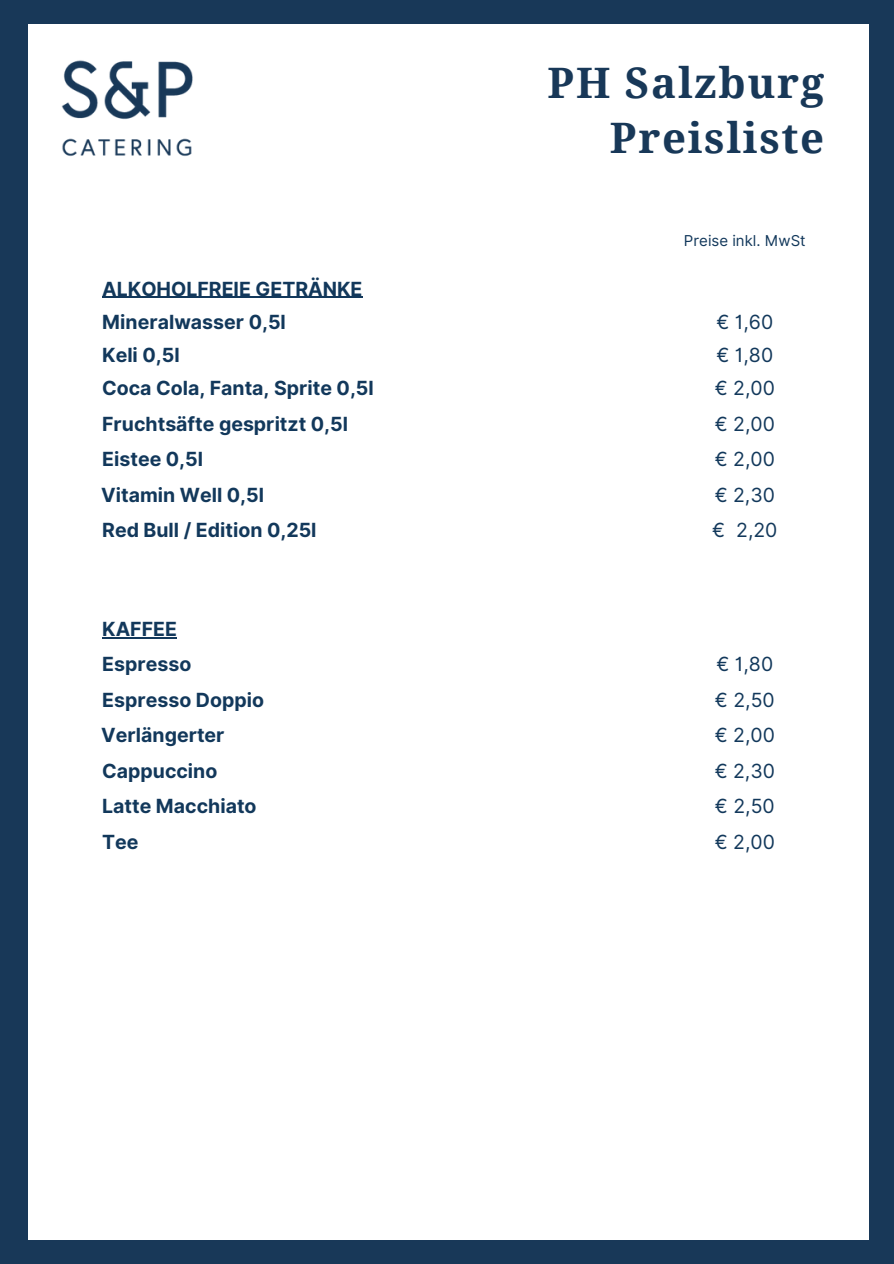
<style>
.page{position:relative;width:894px;height:1264px;background:#fff}
.page>*{position:absolute;margin:0;border:0;box-sizing:border-box;transform-origin:0 0}
.t1{font:700 42px/55.2px "Noto Serif";letter-spacing:.04em;color:#183858;text-align:right}
.t2{font:700 19.5px "Inter";color:#12385b}
.t3{font:19.5px "Inter";color:#12385b}
.t4{font:15px "Inter";color:#12385b}
</style>
<div class="page">
<div style="left:0;top:0;width:893px;height:1263px;background:#183858"></div>
<div style="left:28px;top:24px;width:839px;height:1215px;background:#fff"></div>
<img style="left:61px;top:60px;width:132px;height:96px">
<hr style="left:102px;top:297px;width:260px;height:1px;background:#12385b">
<hr style="left:102px;top:637px;width:75px;height:1px;background:#12385b">
<p class="t1" style="left:547px;top:54px;width:278px">PH Salzburg<br>Preisliste</p>
<h3 class="t4" style="left:683px;top:231px;width:123px">Preise inkl. MwSt</h3>
<h1 class="t2" style="left:102px;top:277px;width:262px">ALKOHOLFREIE GETRÄNKE</h1>
<p class="t2" style="left:102px;top:310px;width:185px">Mineralwasser 0,5l</p>
<h2 class="t3" style="left:716px;top:310px;width:58px">€ 1,60</h2>
<h3 class="t2" style="left:102px;top:343px;width:79px">Keli 0,5l</h3>
<h4 class="t3" style="left:716px;top:343px;width:58px">€ 1,80</h4>
<h3 class="t2" style="left:102px;top:376px;width:273px">Coca Cola, Fanta, Sprite 0,5l</h3>
<h4 class="t3" style="left:714px;top:376px;width:62px">€ 2,00</h4>
<h3 class="t2" style="left:102px;top:412px;width:247px">Fruchtsäfte gespritzt 0,5l</h3>
<h4 class="t3" style="left:714px;top:412px;width:62px">€ 2,00</h4>
<h3 class="t2" style="left:102px;top:447px;width:102px">Eistee 0,5l</h3>
<h4 class="t3" style="left:714px;top:447px;width:62px">€ 2,00</h4>
<h3 class="t2" style="left:101px;top:483px;width:164px">Vitamin Well 0,5l</h3>
<h4 class="t3" style="left:714px;top:483px;width:62px">€ 2,30</h4>
<h3 class="t2" style="left:102px;top:518px;width:216px">Red Bull / Edition 0,25l</h3>
<h4 class="t3" style="left:712px;top:518px;width:67px">€ 2,20</h4>
<h4 class="t2" style="left:102px;top:617px;width:76px">KAFFEE</h4>
<h2 class="t2" style="left:102px;top:652px;width:91px">Espresso</h2>
<h3 class="t3" style="left:716px;top:652px;width:58px">€ 1,80</h3>
<h4 class="t2" style="left:102px;top:688px;width:163px">Espresso Doppio</h4>
<h3 class="t3" style="left:714px;top:688px;width:61px">€ 2,50</h3>
<h4 class="t2" style="left:101px;top:723px;width:125px">Verlängerter</h4>
<h3 class="t3" style="left:714px;top:723px;width:62px">€ 2,00</h3>
<h4 class="t2" style="left:102px;top:759px;width:117px">Cappuccino</h4>
<h3 class="t3" style="left:714px;top:759px;width:62px">€ 2,30</h3>
<h4 class="t2" style="left:102px;top:794px;width:156px">Latte Macchiato</h4>
<h3 class="t3" style="left:714px;top:794px;width:61px">€ 2,50</h3>
<h4 class="t2" style="left:102px;top:830px;width:38px">Tee</h4>
<h3 class="t3" style="left:714px;top:830px;width:62px">€ 2,00</h3>
</div>
